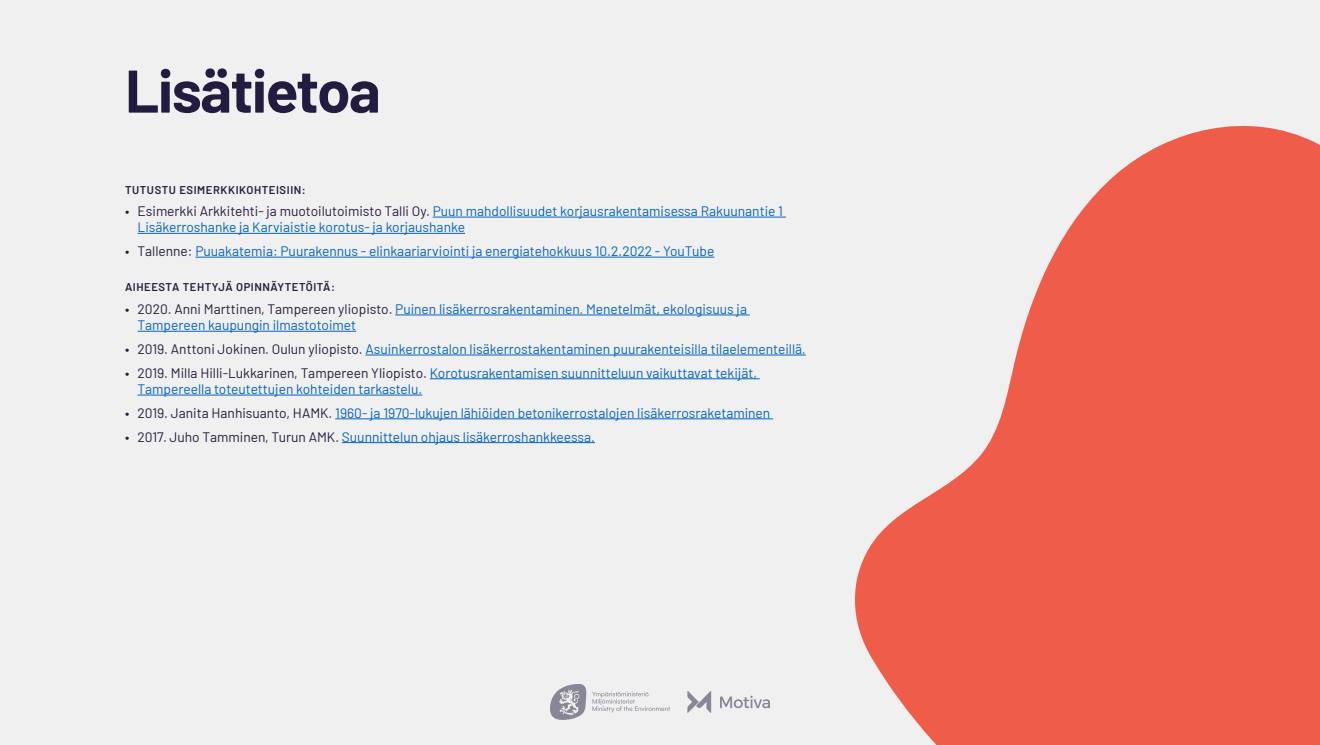
<style>
.page{position:relative;width:1320px;height:745px;background:#fff}
.page>*{position:absolute;margin:0;border:0;box-sizing:border-box;transform-origin:0 0}
.t1{font:700 60px "Barlow";letter-spacing:-.025em;color:#241c40}
.t2{font:13.75px/16.2px "Barlow";color:#0563c1}
.t3{font:600 11.25px "Barlow";letter-spacing:.05em;color:#241c40}
.s1{color:#241c40}
</style>
<div class="page">
<div style="left:0;top:0;width:1319px;height:744px;background:#f0f0f0"></div>
<svg style="left:550px;top:684px;width:36px;height:35px"></svg>
<svg style="left:592px;top:691px;width:78px;height:21px"></svg>
<svg style="left:720px;top:695px;width:50px;height:12px"></svg>
<svg style="left:687px;top:691px;width:24px;height:21px"></svg>
<svg style="left:855px;top:125px;width:464px;height:619px;fill:#f05c4a"></svg>
<hr style="left:432px;top:216px;width:353px;height:1px;background:#0563c1">
<hr style="left:138px;top:233px;width:327px;height:1px;background:#0563c1">
<hr style="left:195px;top:256px;width:519px;height:1px;background:#0563c1">
<hr style="left:395px;top:314px;width:354px;height:1px;background:#0563c1">
<hr style="left:138px;top:330px;width:218px;height:1px;background:#0563c1">
<hr style="left:365px;top:354px;width:440px;height:1px;background:#0563c1">
<hr style="left:429px;top:378px;width:330px;height:1px;background:#0563c1">
<hr style="left:138px;top:394px;width:284px;height:1px;background:#0563c1">
<hr style="left:335px;top:418px;width:438px;height:1px;background:#0563c1">
<hr style="left:342px;top:442px;width:253px;height:1px;background:#0563c1">
<h1 class="t1" style="left:125px;top:47px;width:257px">Lisätietoa</h1>
<p class="t3" style="left:125px;top:181px;width:182px">TUTUSTU ESIMERKKIKOHTEISIIN:</p>
<p class="t2" style="left:138px;top:202px;width:647px;text-indent:-12px"><span class="s1">• Esimerkki Arkkitehti- ja muotoilutoimisto Talli Oy.</span> Puun mahdollisuudet korjausrakentamisessa Rakuunantie 1<br>Lisäkerroshanke ja Karviaistie korotus- ja korjaushanke</p>
<p class="t2" style="left:125px;top:242px;width:590px"><span class="s1">• Tallenne:</span> Puuakatemia: Puurakennus - elinkaariarviointi ja energiatehokkuus 10.2.2022 - YouTube</p>
<p class="t3" style="left:125px;top:279px;width:211px">AIHEESTA TEHTYJÄ OPINNÄYTETÖITÄ:</p>
<p class="t2" style="left:137px;top:299px;width:611px;text-indent:-12px"><span class="s1">• 2020. Anni Marttinen, Tampereen yliopisto.</span> Puinen lisäkerrosrakentaminen. Menetelmät, ekologisuus ja<br>Tampereen kaupungin ilmastotoimet</p>
<p class="t2" style="left:125px;top:339px;width:682px"><span class="s1">• 2019. Anttoni Jokinen. Oulun yliopisto.</span> Asuinkerrostalon lisäkerrostakentaminen puurakenteisilla tilaelementeillä.</p>
<p class="t2" style="left:137px;top:363px;width:621px;text-indent:-12px"><span class="s1">• 2019. Milla Hilli-Lukkarinen, Tampereen Yliopisto.</span> Korotusrakentamisen suunnitteluun vaikuttavat tekijät,<br>Tampereella toteutettujen kohteiden tarkastelu.</p>
<p class="t2" style="left:125px;top:403px;width:646px"><span class="s1">• 2019. Janita Hanhisuanto, HAMK.</span> 1960- ja 1970-lukujen lähiöiden betonikerrostalojen lisäkerrosraketaminen</p>
<p class="t2" style="left:125px;top:427px;width:471px"><span class="s1">• 2017. Juho Tamminen, Turun AMK.</span> Suunnittelun ohjaus lisäkerroshankkeessa.</p>
</div>
